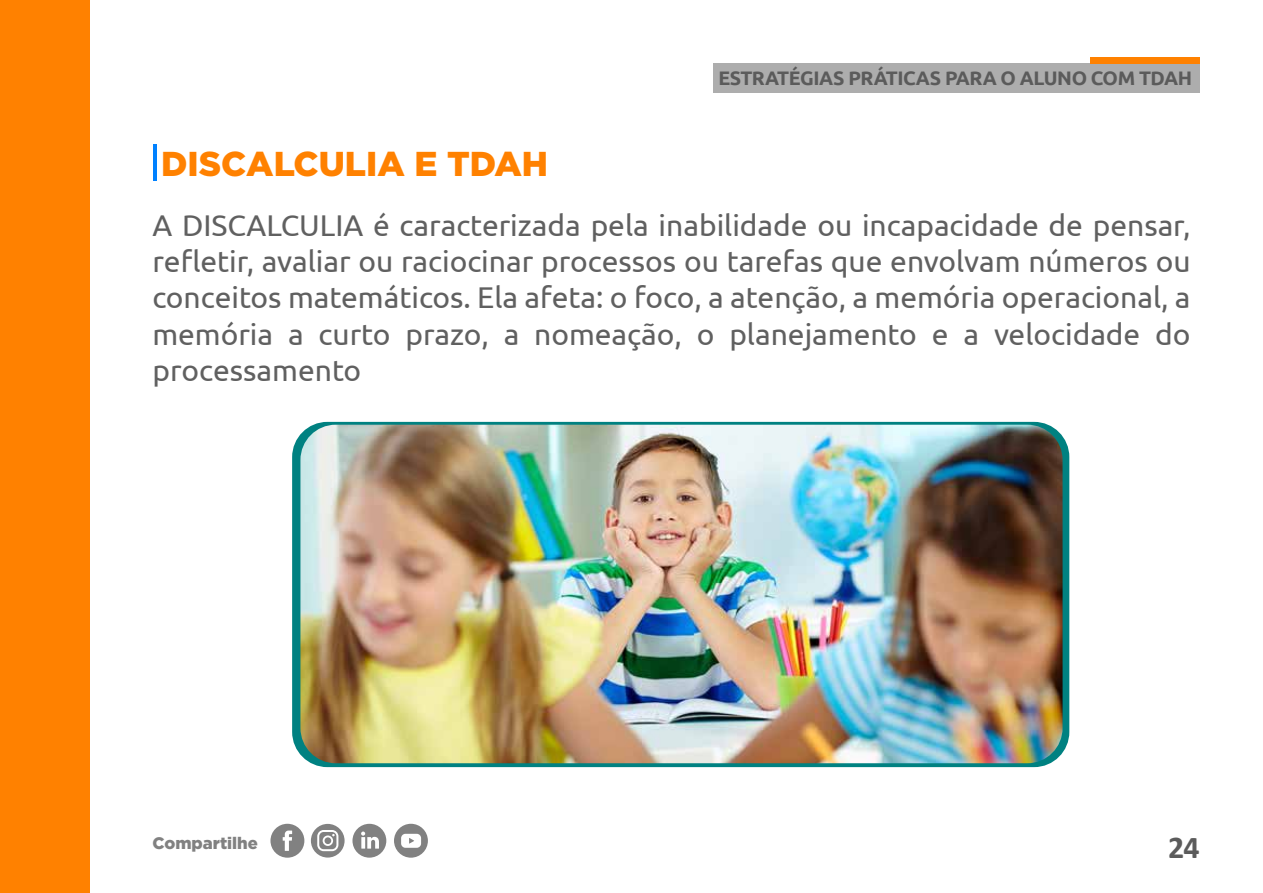
<style>
.page{position:relative;width:1263px;height:893px;background:#fff}
.page>*{position:absolute;margin:0;border:0;box-sizing:border-box;transform-origin:0 0}
.t1{font:900 34.5px "Gotham";color:#ff8100}
.t2{font:700 31.95px "Calibri";color:#5b5b5b}
.t3{font:30px/36px "Ubuntu";color:#606060;text-align:justify}
.t4{font:700 19.5px "Ubuntu";letter-spacing:-.025em;color:#5b5b5b}
.t5{font:900 16.65px "Gotham";color:#818181}
</style>
<div class="page">
<div style="left:713px;top:64px;width:486px;height:29px;background:#adadad"></div>
<div style="left:1090px;top:57px;width:109px;height:7px;background:#ff8100"></div>
<div style="left:0;top:0;width:89px;height:893px;background:#ff8100"></div>
<div style="left:270px;top:824px;width:34px;height:34px;background:#818181;border-radius:50%"></div>
<svg style="left:283px;top:830px;width:9px;height:21px"></svg>
<div style="left:394px;top:824px;width:34px;height:34px;background:#818181;border-radius:50%"></div>
<svg style="left:401px;top:834px;width:20px;height:14px"></svg>
<svg style="left:311px;top:824px;width:34px;height:33px"></svg>
<div style="left:352px;top:824px;width:34px;height:34px;background:#818181;border-radius:50%"></div>
<svg style="left:361px;top:831px;width:18px;height:18px"></svg>
<hr style="left:153px;top:145px;width:3px;height:36px;background:#0081ff">
<svg style="left:292px;top:422px;width:777px;height:345px;background:#0a8281"></svg>
<img style="left:300px;top:425px;width:762px;height:338px">
<p class="t4" style="left:718px;top:67px;width:475px">ESTRATÉGIAS PRÁTICAS PARA O ALUNO COM TDAH</p>
<p class="t1" style="left:161px;top:144px;width:388px">DISCALCULIA E TDAH</p>
<p class="t3" style="left:152px;top:207px;width:1040px">A DISCALCULIA é caracterizada pela inabilidade ou incapacidade de pensar, refletir, avaliar ou raciocinar processos ou tarefas que envolvam números ou conceitos matemáticos. Ela afeta: o foco, a atenção, a memória operacional, a memória a curto prazo, a nomeação, o planejamento e a velocidade do processamento</p>
<p class="t5" style="left:152px;top:834px;width:107px">Compartilhe</p>
<p class="t2" style="left:1168px;top:825px;width:33px">24</p>
</div>
